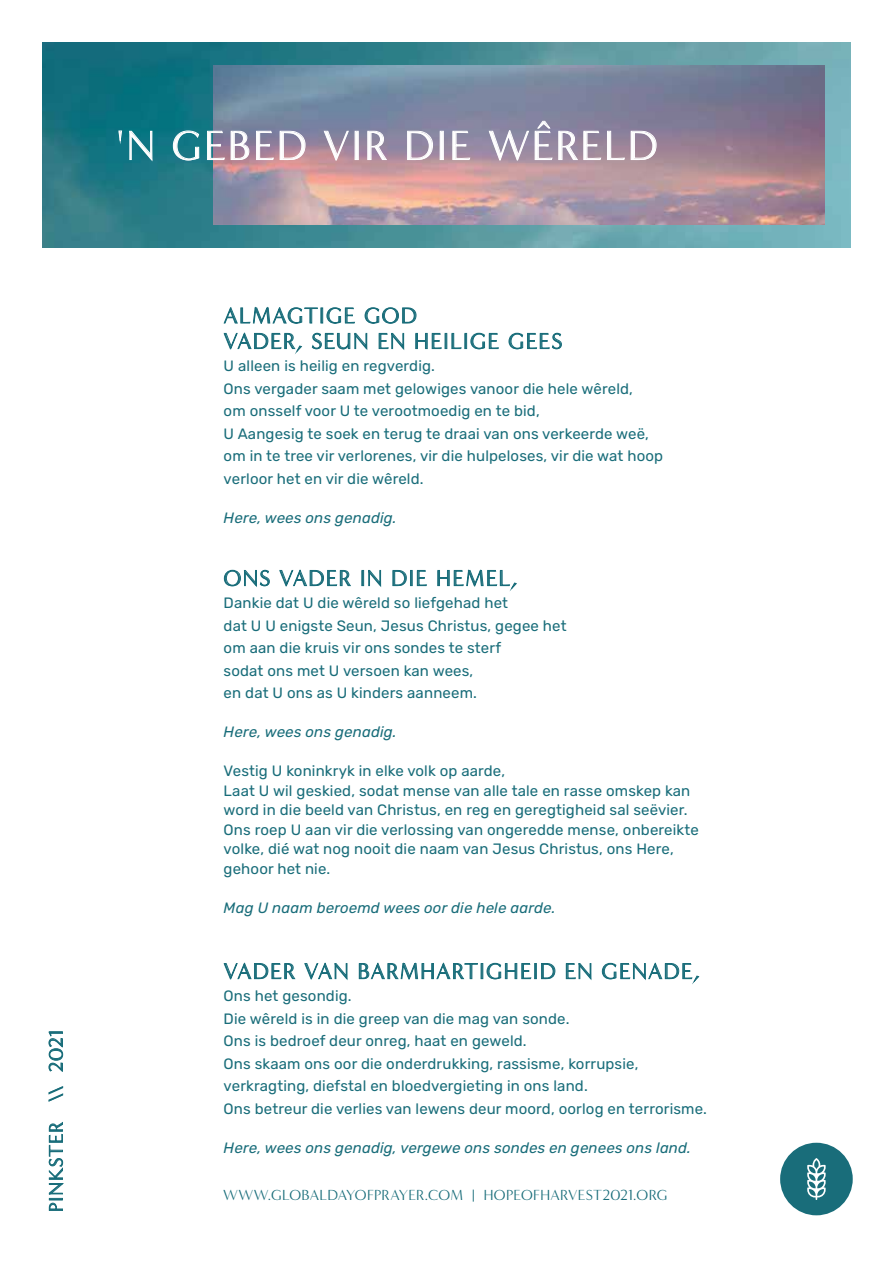
<style>
.page{position:relative;width:893px;height:1263px;background:#fff}
.page>*{position:absolute;margin:0;border:0;box-sizing:border-box;transform-origin:0 0}
.t1{font:42px "Minerva Modern";letter-spacing:.05em;color:#fff}
.t2{font:22.5px/25.5px "Minerva Modern";letter-spacing:.06em;color:#196d7a}
.t3{font:19.5px "Minerva Modern";letter-spacing:.055em;color:#196d7a}
.t4{font:300 15px/22.5px "Rubik";letter-spacing:.01em;color:#196d7a}
.t5{font:italic 15px "Rubik";letter-spacing:.01em;color:#196d7a}
.t6{font:15px "Minerva Modern";letter-spacing:.015em;color:#196d7a}
</style>
<div class="page">
<img style="left:42px;top:43px;width:808px;height:204px">
<img style="left:214px;top:65px;width:610px;height:160px">
<svg style="left:223px;top:306px;width:132px;height:18px"></svg>
<svg style="left:364px;top:307px;width:53px;height:17px"></svg>
<svg style="left:223px;top:332px;width:80px;height:20px"></svg>
<svg style="left:311px;top:332px;width:57px;height:18px"></svg>
<svg style="left:378px;top:332px;width:26px;height:18px"></svg>
<svg style="left:415px;top:332px;width:84px;height:18px"></svg>
<svg style="left:508px;top:332px;width:54px;height:18px"></svg>
<svg style="left:224px;top:569px;width:46px;height:18px"></svg>
<svg style="left:279px;top:569px;width:72px;height:18px"></svg>
<svg style="left:361px;top:570px;width:20px;height:17px"></svg>
<svg style="left:392px;top:570px;width:35px;height:16px"></svg>
<svg style="left:437px;top:569px;width:80px;height:20px"></svg>
<svg style="left:223px;top:962px;width:73px;height:18px"></svg>
<svg style="left:304px;top:962px;width:44px;height:18px"></svg>
<svg style="left:358px;top:962px;width:198px;height:18px"></svg>
<svg style="left:566px;top:963px;width:26px;height:17px"></svg>
<svg style="left:602px;top:962px;width:98px;height:20px"></svg>
<svg style="left:48px;top:1122px;width:16px;height:89px"></svg>
<svg style="left:48px;top:1086px;width:16px;height:16px"></svg>
<svg style="left:48px;top:1031px;width:15px;height:41px"></svg>
<svg style="left:119px;top:131px;width:3px;height:10px"></svg>
<svg style="left:129px;top:131px;width:23px;height:30px"></svg>
<svg style="left:173px;top:131px;width:26px;height:29px"></svg>
<svg style="left:207px;top:131px;width:18px;height:29px"></svg>
<svg style="left:231px;top:131px;width:18px;height:29px"></svg>
<svg style="left:256px;top:131px;width:18px;height:29px"></svg>
<svg style="left:280px;top:131px;width:25px;height:29px"></svg>
<svg style="left:324px;top:131px;width:25px;height:29px"></svg>
<svg style="left:355px;top:131px;width:4px;height:29px"></svg>
<svg style="left:367px;top:131px;width:20px;height:29px"></svg>
<svg style="left:407px;top:131px;width:26px;height:29px"></svg>
<svg style="left:440px;top:131px;width:4px;height:29px"></svg>
<svg style="left:453px;top:131px;width:17px;height:29px"></svg>
<svg style="left:489px;top:130px;width:40px;height:30px"></svg>
<svg style="left:535px;top:121px;width:17px;height:39px"></svg>
<svg style="left:558px;top:131px;width:43px;height:29px"></svg>
<svg style="left:607px;top:131px;width:18px;height:29px"></svg>
<svg style="left:631px;top:131px;width:25px;height:29px"></svg>
<div style="left:780px;top:1143px;width:73px;height:72px;background:#196d7a;border-radius:50%"></div>
<svg style="left:807px;top:1158px;width:19px;height:42px"></svg>
<h1 class="t1" style="left:117px;top:121px;width:542px">'N GEBED VIR DIE WÊRELD</h1>
<h3 class="t3" style="left:45px;top:1212px;width:184px;rotate:-90deg">PINKSTER \\ 2021</h3>
<h2 class="t2" style="left:224px;top:303px;width:340px">ALMAGTIGE GOD<br>VADER, SEUN EN HEILIGE GEES</h2>
<p class="t4" style="left:224px;top:355px;width:441px">U alleen is heilig en regverdig.<br>Ons vergader saam met gelowiges vanoor die hele wêreld,<br>om onsself voor U te verootmoedig en te bid,<br>U Aangesig te soek en terug te draai van ons verkeerde weë, om in te tree vir verlorenes, vir die hulpeloses, vir die wat hoop verloor het en vir die wêreld.</p>
<p class="t5" style="left:224px;top:509px;width:174px">Here, wees ons genadig.</p>
<h2 class="t2" style="left:224px;top:565px;width:295px">ONS VADER IN DIE HEMEL,</h2>
<p class="t4" style="left:224px;top:592px;width:344px">Dankie dat U die wêreld so liefgehad het<br>dat U U enigste Seun, Jesus Christus, gegee het om aan die kruis vir ons sondes te sterf<br>sodat ons met U versoen kan wees,<br>en dat U ons as U kinders aanneem.</p>
<p class="t5" style="left:224px;top:724px;width:174px">Here, wees ons genadig.</p>
<p class="t4" style="left:224px;top:761px;width:477px;line-height:19.5px">Vestig U koninkryk in elke volk op aarde,<br>Laat U wil geskied, sodat mense van alle tale en rasse omskep kan word in die beeld van Christus, en reg en geregtigheid sal seëvier.<br>Ons roep U aan vir die verlossing van ongeredde mense, onbereikte volke, dié wat nog nooit die naam van Jesus Christus, ons Here, gehoor het nie.</p>
<p class="t5" style="left:224px;top:899px;width:333px">Mag U naam beroemd wees oor die hele aarde.</p>
<h2 class="t2" style="left:224px;top:958px;width:478px">VADER VAN BARMHARTIGHEID EN GENADE,</h2>
<p class="t4" style="left:224px;top:985px;width:485px">Ons het gesondig.<br>Die wêreld is in die greep van die mag van sonde.<br>Ons is bedroef deur onreg, haat en geweld.<br>Ons skaam ons oor die onderdrukking, rassisme, korrupsie, verkragting, diefstal en bloedvergieting in ons land.<br>Ons betreur die verlies van lewens deur moord, oorlog en terrorisme.</p>
<p class="t5" style="left:224px;top:1139px;width:469px">Here, wees ons genadig, vergewe ons sondes en genees ons land.</p>
<p class="t6" style="left:223px;top:1186px;width:446px">WWW.GLOBALDAYOFPRAYER.COM | HOPEOFHARVEST2021.ORG</p>
</div>
